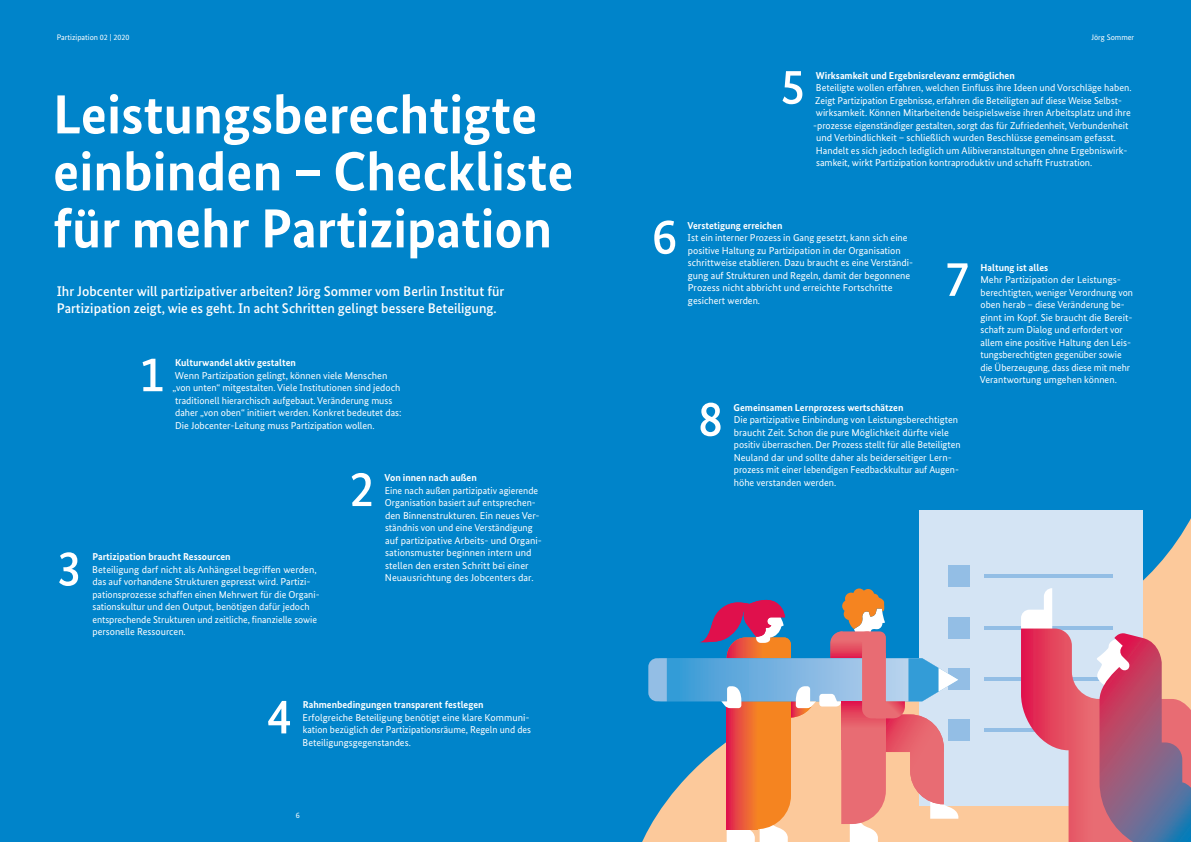
<style>
.page{position:relative;width:1191px;height:842px;background:#0084ca}
.page>*{position:absolute;margin:0;border:0;box-sizing:border-box;transform-origin:0 0}
.t1{font:700 55px/57px "Bundes Sans";color:#fff}
.t2{font:500 50px "Bundes Sans";color:#fff}
.t3{font:500 14px/17px "Bundes Sans";color:#fff}
.t4{font:10px/12.5px "Bundes Sans";color:#fff}
.t5{font:700 10px "Bundes Sans";color:#fff}
.t6{font:8px "Bundes Sans";color:#fff}
</style>
<div class="page">
<svg style="left:642px;top:510px;width:549px;height:332px"></svg>
<div style="left:919px;top:510px;width:223px;height:296px;background:#d4e4f4"></div>
<div style="left:948px;top:719px;width:22px;height:22px;background:#93bee5"></div>
<div style="left:948px;top:668px;width:22px;height:21px;background:#93bee5"></div>
<div style="left:948px;top:617px;width:22px;height:21px;background:#93bee5"></div>
<div style="left:948px;top:565px;width:22px;height:22px;background:#93bee5"></div>
<hr style="left:984px;top:728px;width:129px;height:3px;background:#93bee5">
<hr style="left:984px;top:677px;width:129px;height:3px;background:#93bee5">
<hr style="left:984px;top:626px;width:129px;height:3px;background:#93bee5">
<hr style="left:984px;top:575px;width:129px;height:3px;background:#93bee5">
<svg style="left:648px;top:588px;width:312px;height:254px"></svg>
<svg style="left:1021px;top:588px;width:170px;height:254px"></svg>
<p class="t6" style="left:57px;top:33px;width:74px">Partizipation 02 | 2020</p>
<h1 class="t1" style="left:53px;top:85px;width:522px">Leistungsberechtigte einbinden – Checkliste für mehr Partizipation</h1>
<h3 class="t3" style="left:57px;top:282px;width:449px">Ihr Jobcenter will partizipativer arbeiten? Jörg Sommer vom Berlin Institut für<br>Partizipation zeigt, wie es geht. In acht Schritten gelingt bessere Beteiligung.</h3>
<h2 class="t2" style="left:139px;top:344px;width:26px">1</h2>
<p class="t5" style="left:175px;top:357px;width:122px">Kulturwandel aktiv gestalten</p>
<p class="t4" style="left:172px;top:369px;width:231px">Wenn Partizipation gelingt, können viele Menschen „von unten“ mitgestalten. Viele Institutionen sind jedoch traditionell hierarchisch aufgebaut. Veränderung muss daher „von oben“ initiiert werden. Konkret bedeutet das:<br>Die Jobcenter-Leitung muss Partizipation wollen.</p>
<h2 class="t2" style="left:57px;top:538px;width:26px">3</h2>
<p class="t5" style="left:92px;top:551px;width:140px">Partizipation braucht Ressourcen</p>
<p class="t4" style="left:92px;top:563px;width:229px">Beteiligung darf nicht als Anhängsel begriffen werden, das auf vorhandene Strukturen gepresst wird. Partizi&shy;pationsprozesse schaffen einen Mehrwert für die Organi&shy;sationskultur und den Output, benötigen dafür jedoch entsprechende Strukturen und zeitliche, finanzielle sowie personelle Ressourcen.</p>
<h2 class="t2" style="left:349px;top:458px;width:26px">2</h2>
<p class="t5" style="left:384px;top:471px;width:94px">Von innen nach außen</p>
<p class="t4" style="left:385px;top:484px;width:159px">Eine nach außen partizipativ agierende Organisation basiert auf entsprechen&shy;den Binnenstrukturen. Ein neues Ver&shy;ständnis von und eine Verständigung auf partizipative Arbeits- und Organi&shy;sationsmuster beginnen intern und stellen den ersten Schritt bei einer Neuausrichtung des Jobcenters dar.</p>
<h2 class="t2" style="left:267px;top:686px;width:26px">4</h2>
<p class="t5" style="left:303px;top:699px;width:182px">Rahmenbedingungen transparent festlegen</p>
<p class="t4" style="left:303px;top:711px;width:230px">Erfolgreiche Beteiligung benötigt eine klare Kommuni&shy;kation bezüglich der Partizipationsräume, Regeln und des<br>Beteiligungsgegenstandes.</p>
<p class="t6" style="left:296px;top:811px;width:5px">6</p>
<p class="t6" style="left:1091px;top:33px;width:44px">Jörg Sommer</p>
<h2 class="t2" style="left:780px;top:56px;width:26px">5</h2>
<p class="t5" style="left:816px;top:69px;width:200px">Wirksamkeit und Ergebnisrelevanz ermöglichen</p>
<p class="t4" style="left:813px;top:81px;width:320px">Beteiligte wollen erfahren, welchen Einfluss ihre Ideen und Vorschläge haben.<br>Zeigt Partizipation Ergebnisse, erfahren die Beteiligten auf diese Weise Selbst&shy;wirksamkeit. Können Mitarbeitende beispielsweise ihren Arbeitsplatz und ihre -prozesse eigenständiger gestalten, sorgt das für Zufriedenheit, Verbundenheit und Verbindlichkeit – schließlich wurden Beschlüsse gemeinsam gefasst.<br>Handelt es sich jedoch lediglich um Alibiveranstaltungen ohne Ergebniswirk&shy;samkeit, wirkt Partizipation kontraproduktiv und schafft Frustration.</p>
<h2 class="t2" style="left:652px;top:206px;width:26px">6</h2>
<p class="t5" style="left:687px;top:219px;width:96px">Verstetigung erreichen</p>
<p class="t4" style="left:687px;top:231px;width:227px">Ist ein interner Prozess in Gang gesetzt, kann sich eine positive Haltung zu Partizipation in der Organisation schrittweise etablieren. Dazu braucht es eine Verständi&shy;gung auf Strukturen und Regeln, damit der begonnene Prozess nicht abbricht und erreichte Fortschritte gesichert werden.</p>
<h2 class="t2" style="left:944px;top:248px;width:26px">7</h2>
<h2 class="t2" style="left:698px;top:388px;width:26px">8</h2>
<p class="t5" style="left:733px;top:401px;width:171px">Gemeinsamen Lernprozess wertschätzen</p>
<p class="t4" style="left:733px;top:413px;width:228px">Die partizipative Einbindung von Leistungsberechtigten braucht Zeit. Schon die pure Möglichkeit dürfte viele positiv überraschen. Der Prozess stellt für alle Beteiligten Neuland dar und sollte daher als beiderseitiger Lern&shy;prozess mit einer lebendigen Feedbackkultur auf Augen&shy;höhe verstanden werden.</p>
<p class="t5" style="left:980px;top:261px;width:69px">Haltung ist alles</p>
<p class="t4" style="left:980px;top:274px;width:155px">Mehr Partizipation der Leistungs&shy;berechtigten, weniger Verordnung von oben herab – diese Veränderung be&shy;ginnt im Kopf. Sie braucht die Bereit&shy;schaft zum Dialog und erfordert vor allem eine positive Haltung den Leis&shy;tungsberechtigten gegenüber sowie die Überzeugung, dass diese mit mehr Verantwortung umgehen können.</p>
</div>
